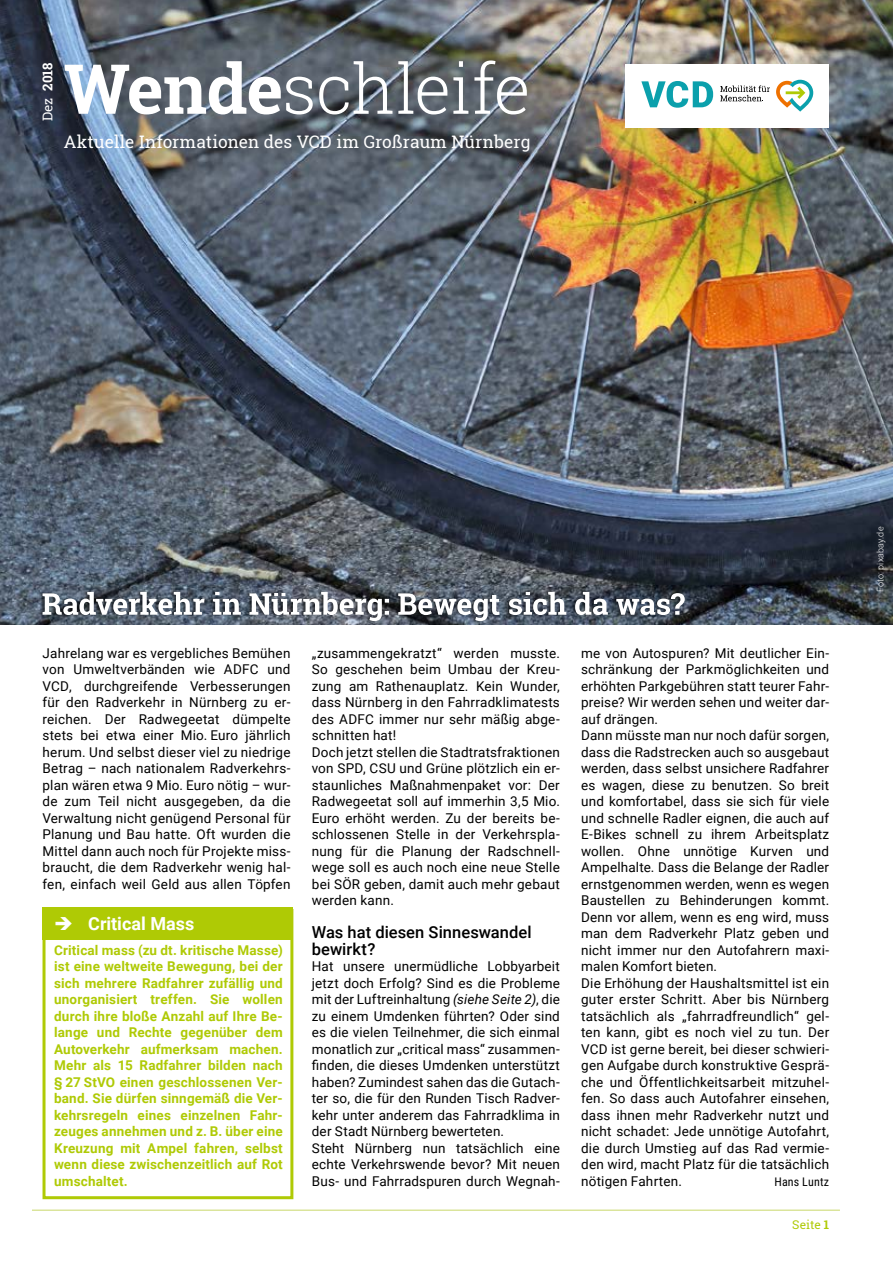
<style>
.page{position:relative;width:893px;height:1263px;background:#fff}
.page>*{position:absolute;margin:0;border:0;box-sizing:border-box;transform-origin:0 0}
.t1{font:300 69px "Roboto Slab";letter-spacing:-.015em;color:#fff}
.t2{font:700 18px "Roboto";color:#fff}
.t3{font:17.25px "Roboto Slab";letter-spacing:.005em;color:#fff}
.t4{font:500 16.5px/16.5px "Roboto";letter-spacing:.005em;color:#000}
.t5{font:13.5px/16.5px "Roboto";letter-spacing:.015em;color:#000}
.t6{font:700 13.5px/16.5px "Roboto";letter-spacing:.01em;color:#afca05;text-align:justify}
.t7{font:700 13.5px "Roboto Slab";color:#fff}
.t8{font:12px "Roboto Condensed";letter-spacing:.02em;color:#000}
.t9{font:12px "Roboto Slab";color:#afca05}
.t10{font:300 9px "Roboto";letter-spacing:.02em;color:#fff}
.s1{font-weight:400}
.s2{font-weight:700}
.s3{font-style:italic}
</style>
<div class="page">
<hr style="left:32px;top:1209px;width:808px;height:2px;background:#dae49b">
<img style="left:0;top:0;width:893px;height:625px">
<div style="left:38px;top:590px;width:646px;height:33px;background:#000;opacity:.5"></div>
<svg style="left:43px;top:592px;width:642px;height:29px"></svg>
<div style="left:625px;top:64px;width:204px;height:64px;background:#fff"></div>
<svg style="left:720px;top:85px;width:50px;height:17px"></svg>
<svg style="left:641px;top:81px;width:72px;height:27px"></svg>
<svg style="left:776px;top:80px;width:37px;height:32px"></svg>
<div style="left:43px;top:909px;width:250px;height:290px;border:3px solid #afca05"></div>
<div style="left:43px;top:907px;width:250px;height:32px;background:#afca05"></div>
<p class="t7" style="left:38px;top:121px;width:60px;rotate:-90deg"><span class="s1">Dez</span> 2018</p>
<h1 class="t1" style="left:64px;top:41px;width:468px"><span class="s2">Wende</span>schleife</h1>
<p class="t3" style="left:64px;top:130px;width:468px">Aktuelle Informationen des VCD im Großraum Nürnberg</p>
<p class="t5" style="left:43px;top:644px;width:250px;text-align:justify">Jahrelang war es vergebliches Bemühen von Umweltverbänden wie ADFC und VCD, durchgreifende Verbesserungen für den Radverkehr in Nürnberg zu er&shy;reichen. Der Radwegeetat dümpelte stets bei etwa einer Mio. Euro jährlich herum. Und selbst dieser viel zu niedrige Betrag – nach nationalem Radverkehrs&shy;plan wären etwa 9 Mio. Euro nötig – wur&shy;de zum Teil nicht ausgegeben, da die Verwaltung nicht genügend Personal für Planung und Bau hatte. Oft wurden die Mittel dann auch noch für Projekte miss&shy;braucht, die dem Radverkehr wenig hal&shy;fen, einfach weil Geld aus allen Töpfen</p>
<h2 class="t2" style="left:88px;top:911px;width:108px">Critical Mass</h2>
<p class="t6" style="left:54px;top:941px;width:230px">Critical mass (zu dt. kritische Masse) ist eine weltweite Bewegung, bei der sich mehrere Radfahrer zufällig und unorganisiert treffen. Sie wollen durch ihre bloße Anzahl auf Ihre Be&shy;lange und Rechte gegenüber dem Autoverkehr aufmerksam machen.<br>Mehr als 15 Radfahrer bilden nach § 27 StVO einen geschlossenen Ver&shy;band. Sie dürfen sinngemäß die Ver&shy;kehrsregeln eines einzelnen Fahr&shy;zeuges annehmen und z. B. über eine Kreuzung mit Ampel fahren, selbst wenn diese zwischenzeitlich auf Rot umschaltet.</p>
<p class="t5" style="left:312px;top:644px;width:250px">„zusammengekratzt“ werden musste.<br>So geschehen beim Umbau der Kreu&shy;zung am Rathenauplatz. Kein Wunder, dass Nürnberg in den Fahrradklimatests des ADFC immer nur sehr mäßig abge&shy;schnitten hat!<br>Doch jetzt stellen die Stadtratsfraktionen von SPD, CSU und Grüne plötzlich ein er&shy;staunliches Maßnahmenpaket vor: Der Radwegeetat soll auf immerhin 3,5 Mio.<br>Euro erhöht werden. Zu der bereits be&shy;schlossenen Stelle in der Verkehrspla&shy;nung für die Planung der Radschnell&shy;wege soll es auch noch eine neue Stelle bei SÖR geben, damit auch mehr gebaut werden kann.</p>
<p class="t4" style="left:312px;top:924px;width:221px">Was hat diesen Sinneswandel bewirkt?</p>
<p class="t5" style="left:312px;top:958px;width:250px">Hat unsere unermüdliche Lobbyarbeit jetzt doch Erfolg? Sind es die Probleme mit der Luftreinhaltung <span class="s3">(siehe Seite 2)</span>, die zu einem Umdenken führten? Oder sind es die vielen Teilnehmer, die sich einmal monatlich zur „critical mass“ zusammen&shy;finden, die dieses Umdenken unterstützt haben? Zumindest sahen das die Gutach&shy;ter so, die für den Runden Tisch Radver&shy;kehr unter anderem das Fahrradklima in der Stadt Nürnberg bewerteten.<br>Steht Nürnberg nun tatsächlich eine echte Verkehrswende bevor? Mit neuen Bus- und Fahrradspuren durch Wegnah-</p>
<p class="t5" style="left:581px;top:644px;width:250px">me von Autospuren? Mit deutlicher Ein&shy;schränkung der Parkmöglichkeiten und erhöhten Parkgebühren statt teurer Fahr&shy;preise? Wir werden sehen und weiter dar&shy;auf drängen.<br>Dann müsste man nur noch dafür sorgen, dass die Radstrecken auch so ausgebaut werden, dass selbst unsichere Radfahrer es wagen, diese zu benutzen. So breit und komfortabel, dass sie sich für viele und schnelle Radler eignen, die auch auf E-Bikes schnell zu ihrem Arbeitsplatz wollen. Ohne unnötige Kurven und Ampelhalte. Dass die Belange der Radler ernstgenommen werden, wenn es wegen Baustellen zu Behinderungen kommt.<br>Denn vor allem, wenn es eng wird, muss man dem Radverkehr Platz geben und nicht immer nur den Autofahrern maxi&shy;malen Komfort bieten.<br>Die Erhöhung der Haushaltsmittel ist ein guter erster Schritt. Aber bis Nürnberg tatsächlich als „fahrradfreundlich“ gel&shy;ten kann, gibt es noch viel zu tun. Der VCD ist gerne bereit, bei dieser schwieri&shy;gen Aufgabe durch konstruktive Gesprä&shy;che und Öffentlichkeitsarbeit mitzuhel&shy;fen. So dass auch Autofahrer einsehen, dass ihnen mehr Radverkehr nutzt und nicht schadet: Jede unnötige Autofahrt, die durch Umstieg auf das Rad vermie&shy;den wird, macht Platz für die tatsächlich nötigen Fahrten.</p>
<p class="t8" style="left:774px;top:1173px;width:56px">Hans Luntz</p>
<p class="t9" style="left:792px;top:1217px;width:38px">Seite <span class="s2">1</span></p>
<p class="t10" style="left:874px;top:592px;width:67px;rotate:-90deg">Foto: pixabay.de</p>
</div>
